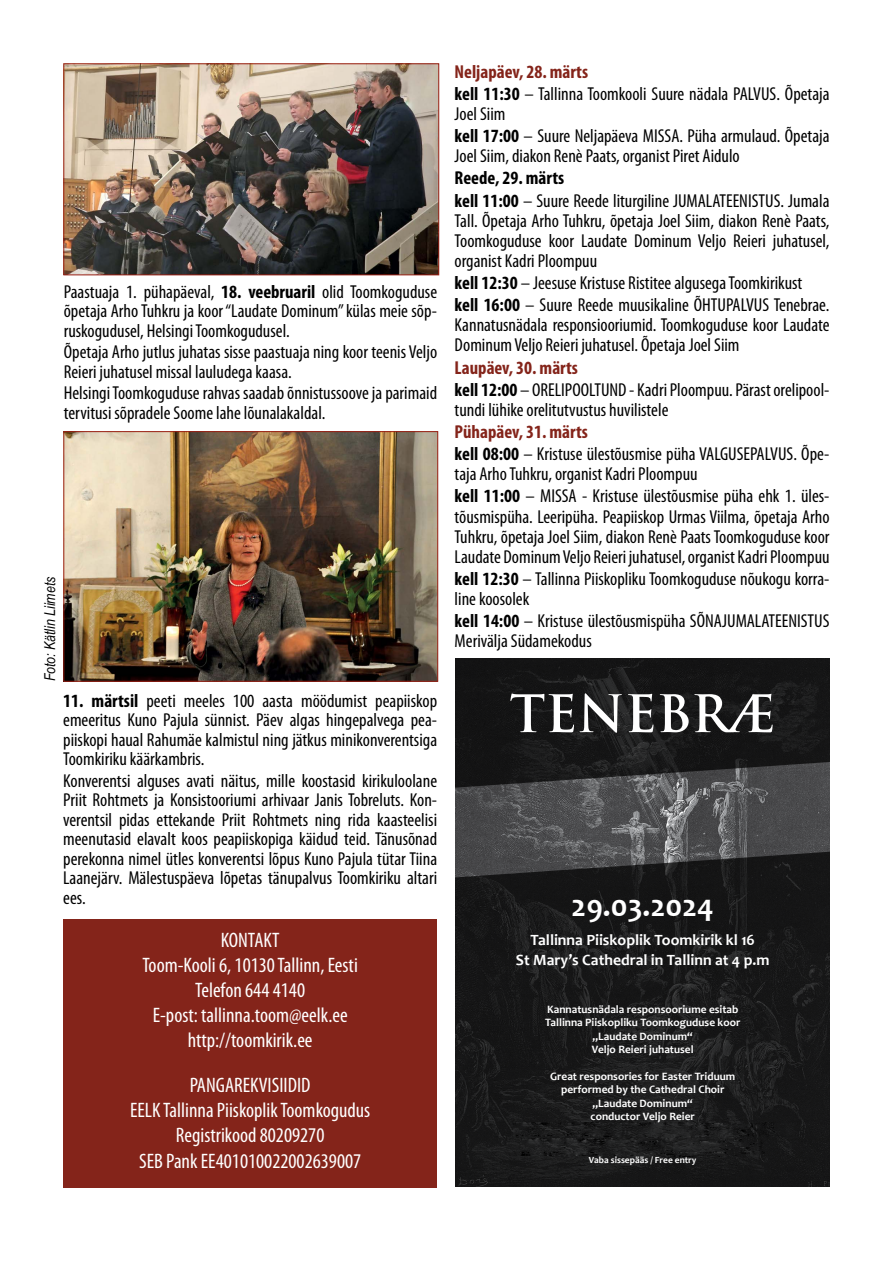
<style>
.page{position:relative;width:893px;height:1263px;background:#fff}
.page>*{position:absolute;margin:0;border:0;box-sizing:border-box;transform-origin:0 0}
.t1{font:700 50.25px "Trajan Pro";color:#fff}
.t2{font:700 31.5px "Candara";color:#fff}
.t3{font:condensed 21px/25.2px "Myriad Pro";color:#fff;text-align:center}
.t4{font:condensed 18.75px/19.5px "Myriad Pro";color:#000}
.t5{font:700 15.75px/20.1px "Candara";color:#fff;text-align:center}
.t6{font:italic 15px "Arial Narrow";color:#000}
.t7{font:700 11.25px/13.6px "Candara";color:#fff;text-align:center}
.t8{font:700 9.45px "Candara";color:#fff}
.s1{font-weight:700}
.s2{font-weight:700;color:#84241a}
</style>
<div class="page">
<img style="left:66px;top:66px;width:371px;height:207px">
<div style="left:64px;top:64px;width:375px;height:211px;border:1px solid #9a1f13"></div>
<img style="left:66px;top:433px;width:370px;height:246px">
<div style="left:64px;top:431px;width:374px;height:250px;border:1px solid #9a1f13"></div>
<img style="left:456px;top:788px;width:374px;height:63px">
<svg style="left:456px;top:658px;width:374px;height:130px;background:#1d1d1e"></svg>
<svg style="left:456px;top:851px;width:374px;height:335px;background:#1b1c1c"></svg>
<div style="left:63px;top:919px;width:374px;height:268px;background:#84241a"></div>
<p class="t4" style="left:64px;top:281px;width:375px;text-align:justify">Paastuaja 1. pühapäeval, <span class="s1">18. veebruaril</span> olid Toomkoguduse õpetaja Arho Tuhkru ja koor “Laudate Dominum” külas meie sõp&shy;ruskogudusel, Helsingi Toomkogudusel.</p>
<p class="t4" style="left:64px;top:342px;width:375px">Õpetaja Arho jutlus juhatas sisse paastuaja ning koor teenis Veljo<br>Reieri juhatusel missal lauludega kaasa.</p>
<p class="t4" style="left:64px;top:383px;width:375px">Helsingi Toomkoguduse rahvas saadab õnnistussoove ja parimaid tervitusi sõpradele Soome lahe lõunalakaldal.</p>
<p class="t6" style="left:39px;top:681px;width:106px;rotate:-90deg">Foto: Kätlin Liimets</p>
<p class="t4" style="left:63px;top:690px;width:375px;text-align:justify"><span class="s1">11. märtsil</span> peeti meeles 100 aasta möödumist peapiiskop emeeritus Kuno Pajula sünnist. Päev algas hingepalvega pea&shy;piiskopi haual Rahumäe kalmistul ning jätkus minikonverentsiga Toomkiriku käärkambris.</p>
<p class="t4" style="left:63px;top:771px;width:375px;text-align:justify">Konverentsi alguses avati näitus, mille koostasid kirikuloolane Priit Rohtmets ja Konsistooriumi arhivaar Janis Tobreluts. Kon&shy;verentsil pidas ettekande Priit Rohtmets ning rida kaasteelisi meenutasid elavalt koos peapiiskopiga käidud teid. Tänusõnad perekonna nimel ütles konverentsi lõpus Kuno Pajula tütar Tiina Laanejärv. Mälestuspäeva lõpetas tänupalvus Toomkiriku altari ees.</p>
<p class="t3" style="left:142px;top:927px;width:217px">KONTAKT<br>Toom-Kooli 6, 10130 Tallinn, Eesti<br>Telefon 644 4140<br>E-post: tallinna.toom@eelk.ee http://toomkirik.ee</p>
<p class="t3" style="left:130px;top:1072px;width:242px">PANGAREKVISIIDID<br>EELK Tallinna Piiskoplik Toomkogudus<br>Registrikood 80209270<br>SEB Pank EE401010022002639007</p>
<p class="t4" style="left:455px;top:60px;width:376px;line-height:22.2px"><span class="s2">Neljapäev, 28. märts<br></span><span class="s1">kell 11:30</span> – Tallinna Toomkooli Suure nädala PALVUS. Õpetaja</p>
<p class="t4" style="left:455px;top:102px;width:376px;line-height:22.2px">Joel Siim<br><span class="s1">kell 17:00</span> – Suure Neljapäeva MISSA. Püha armulaud. Õpetaja</p>
<p class="t4" style="left:455px;top:146px;width:287px">Joel Siim, diakon Renè Paats, organist Piret Aidulo</p>
<p class="t4" style="left:455px;top:167px;width:376px;line-height:22.2px"><span class="s1">Reede, 29. märts<br>kell 11:00</span> – Suure Reede liturgiline JUMALATEENISTUS. Jumala</p>
<p class="t4" style="left:455px;top:210px;width:376px;line-height:20.1px;text-align:justify">Tall. Õpetaja Arho Tuhkru, õpetaja Joel Siim, diakon Renè Paats, Toomkoguduse koor Laudate Dominum Veljo Reieri juhatusel, organist Kadri Ploompuu</p>
<p class="t4" style="left:455px;top:271px;width:376px;line-height:22.2px"><span class="s1">kell 12:30</span> – Jeesuse Kristuse Ristitee algusega Toomkirikust <span class="s1">kell 16:00</span> – Suure Reede muusikaline ÕHTUPALVUS Tenebrae.</p>
<p class="t4" style="left:455px;top:315px;width:376px;line-height:20.1px">Kannatusnädala responsiooriumid. Toomkoguduse koor Laudate<br>Dominum Veljo Reieri juhatusel. Õpetaja Joel Siim</p>
<p class="t4" style="left:455px;top:356px;width:376px;line-height:22.2px"><span class="s2">Laupäev, 30. märts<br></span><span class="s1">kell 12:00</span> – ORELIPOOLTUND - Kadri Ploompuu. Pärast orelipool-</p>
<p class="t4" style="left:455px;top:400px;width:215px">tundi lühike orelitutvustus huvilistele</p>
<p class="t4" style="left:455px;top:420px;width:376px;line-height:22.2px"><span class="s2">Pühapäev, 31. märts<br></span><span class="s1">kell 08:00</span> – Kristuse ülestõusmise püha VALGUSEPALVUS. Õpe-</p>
<p class="t4" style="left:455px;top:463px;width:376px;line-height:22.2px">taja Arho Tuhkru, organist Kadri Ploompuu<br><span class="s1">kell 11:00</span> – MISSA - Kristuse ülestõusmise püha ehk 1. üles-</p>
<p class="t4" style="left:455px;top:506px;width:376px;line-height:20.1px;text-align:justify">tõusmispüha. Leeripüha. Peapiiskop Urmas Viilma, õpetaja Arho Tuhkru, õpetaja Joel Siim, diakon Renè Paats Toomkoguduse koor Laudate Dominum Veljo Reieri juhatusel, organist Kadri Ploompuu</p>
<p class="t4" style="left:455px;top:568px;width:376px;line-height:20.1px"><span class="s1">kell 12:30</span> – Tallinna Piiskopliku Toomkoguduse nõukogu korra&shy;line koosolek</p>
<p class="t4" style="left:455px;top:611px;width:376px;line-height:20.1px"><span class="s1">kell 14:00</span> – Kristuse ülestõusmispüha SÕNAJUMALATEENISTUS<br>Merivälja Südamekodus</p>
<h1 class="t1" style="left:510px;top:682px;width:268px">TENEBRÆ</h1>
<h2 class="t2" style="left:571px;top:886px;width:144px">29.03.2024</h2>
<p class="t5" style="left:516px;top:929px;width:255px">Tallinna Piiskoplik Toomkirik kl 16<br>St Mary’s Cathedral in Tallinn at 4 p.m</p>
<p class="t7" style="left:545px;top:1002px;width:197px">Kannatusnädala responsooriume esitab<br>Tallinna Piiskopliku Toomkoguduse koor „Laudate Dominum“<br>Veljo Reieri juhatusel</p>
<p class="t7" style="left:550px;top:1069px;width:187px">Great responsories for Easter Triduum performed by the Cathedral Choir „Laudate Dominum“<br>conductor Veljo Reier</p>
<p class="t8" style="left:589px;top:1154px;width:109px">Vaba sissepääs / Free entry</p>
</div>
